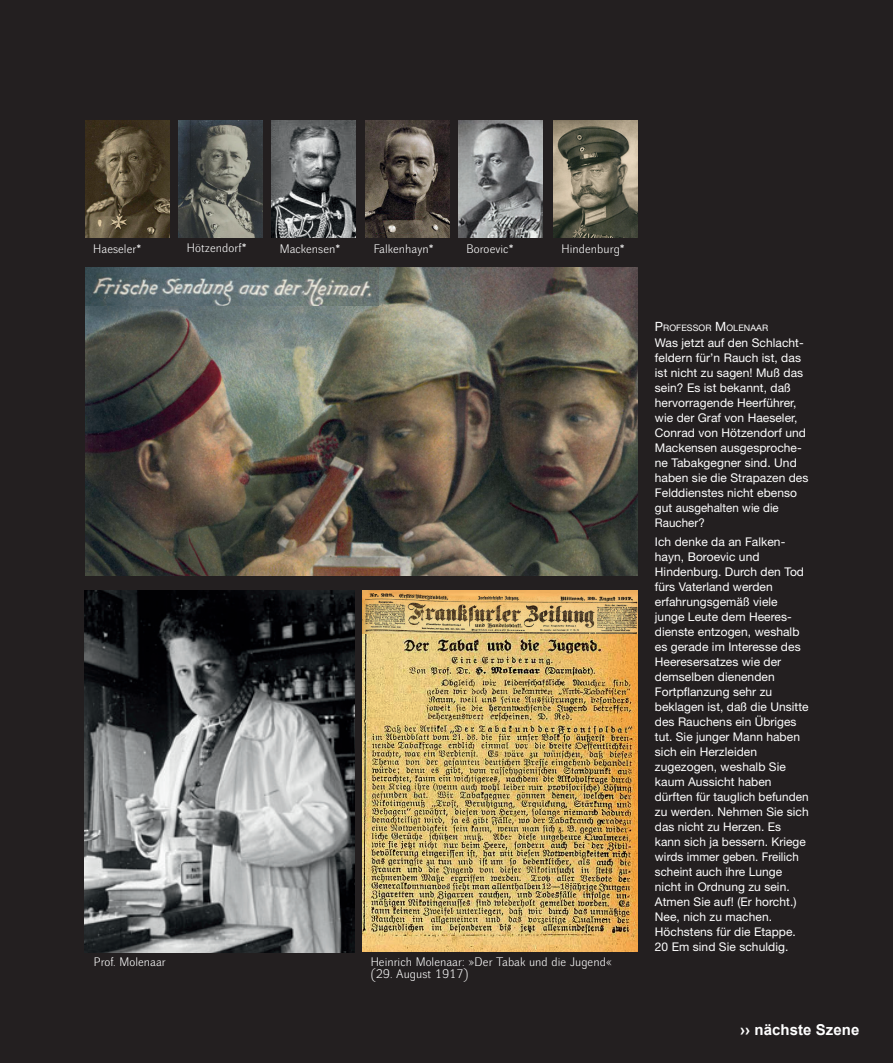
<style>
.page{position:relative;width:893px;height:1063px;background:#231f20}
.page>*{position:absolute;margin:0;border:0;box-sizing:border-box;transform-origin:0 0}
.t1{font:700 15px "Arial";letter-spacing:.005em;color:#fff}
.t2{font:12px/15px "Helvetica Neue";letter-spacing:.005em;color:#fff}
.t3{font:12px/12px "Walbaum Grotesk 32 Pro";letter-spacing:.005em;color:#fff}
.t4{font:8.85px "Helvetica Neue";letter-spacing:.005em;color:#fff}
.s1{font-size:12.75px}
</style>
<div class="page">
<img style="left:553px;top:120px;width:84px;height:117px">
<img style="left:362px;top:590px;width:276px;height:45px">
<img style="left:85px;top:120px;width:85px;height:117px">
<img style="left:178px;top:120px;width:85px;height:117px">
<img style="left:365px;top:120px;width:84px;height:117px">
<img style="left:458px;top:120px;width:84px;height:117px">
<img style="left:271px;top:120px;width:84px;height:117px">
<img style="left:85px;top:268px;width:553px;height:308px">
<img style="left:85px;top:268px;width:293px;height:38px">
<img style="left:85px;top:590px;width:269px;height:362px">
<img style="left:362px;top:635px;width:276px;height:316px">
<p class="t3" style="left:93px;top:243px;width:49px">Haeseler*</p>
<p class="t3" style="left:187px;top:243px;width:61px">Hötzendorf*</p>
<p class="t3" style="left:280px;top:243px;width:62px">Mackensen*</p>
<p class="t3" style="left:374px;top:243px;width:61px">Falkenhayn*</p>
<p class="t3" style="left:467px;top:243px;width:49px">Boroevic*</p>
<p class="t3" style="left:562px;top:243px;width:65px">Hindenburg*</p>
<p class="t3" style="left:94px;top:957px;width:73px">Prof. Molenaar</p>
<p class="t3" style="left:371px;top:957px;width:243px">Heinrich Molenaar: »Der Tabak und die Jugend« (29. August 1917)</p>
<p class="t4" style="left:655px;top:323px;width:115px"><span class="s1">P</span>ROFESSOR <span class="s1">M</span>OLENAAR</p>
<p class="t2" style="left:655px;top:335px;width:155px">Was jetzt auf den Schlacht&shy;feldern für’n Rauch ist, das ist nicht zu sagen! Muß das sein? Es ist bekannt, daß hervorragende Heerführer, wie der Graf von Haeseler,<br>Conrad von Hötzendorf und<br>Mackensen ausgesproche&shy;ne Tabakgegner sind. Und haben sie die Strapazen des<br>Felddienstes nicht ebenso gut ausgehalten wie die<br>Raucher?</p>
<p class="t2" style="left:655px;top:534px;width:155px">Ich denke da an Falken&shy;hayn, Boroevic und<br>Hindenburg. Durch den Tod fürs Vaterland werden erfahrungsgemäß viele junge Leute dem Heeres&shy;dienste entzogen, weshalb es gerade im Interesse des<br>Heeresersatzes wie der demselben dienenden<br>Fortpflanzung sehr zu beklagen ist, daß die Unsitte des Rauchens ein Übriges tut. Sie junger Mann haben sich ein Herzleiden zugezogen, weshalb Sie kaum Aussicht haben dürften für tauglich befunden zu werden. Nehmen Sie sich das nicht zu Herzen. Es kann sich ja bessern. Kriege wirds immer geben. Freilich scheint auch ihre Lunge nicht in Ordnung zu sein.<br>Atmen Sie auf! (Er horcht.)<br>Nee, nich zu machen.<br>Höchstens für die Etappe.<br>20 Em sind Sie schuldig.</p>
<p class="t1" style="left:740px;top:1020px;width:121px">›› nächste Szene</p>
</div>
